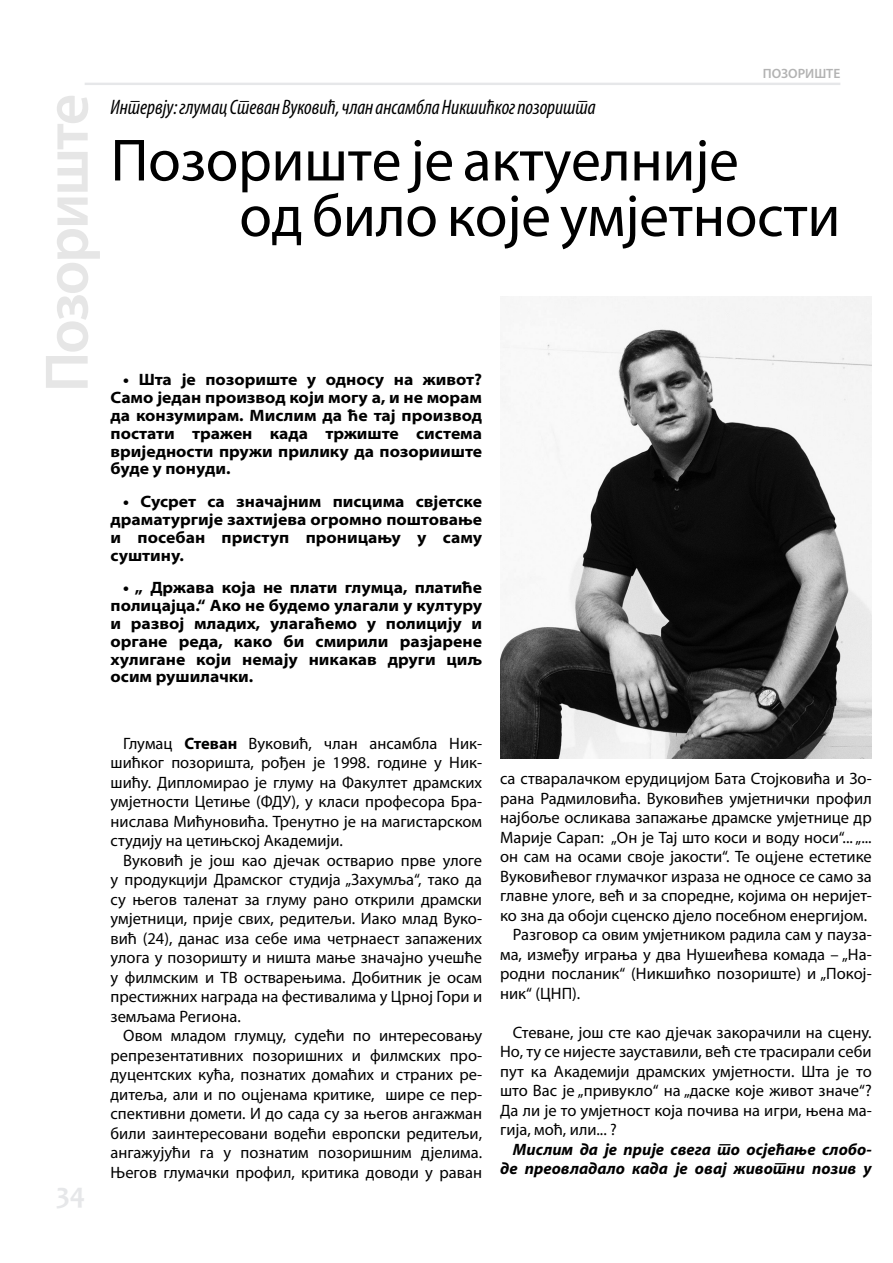
<style>
.page{position:relative;width:893px;height:1263px;background:#fff}
.page>*{position:absolute;margin:0;border:0;box-sizing:border-box;transform-origin:0 0}
.t1{font:600 61.95px "Myriad Pro";letter-spacing:-.035em;color:#e6e6e6}
.naslov_50{font:60px "Myriad Pro";letter-spacing:-.005em;color:#000}
.t2{font:700 29.55px "Candara";color:#e6e7e9}
.nadnaslov_15{font:italic condensed 21px "Myriad Pro";letter-spacing:-.005em;color:#000}
.t3{font:16.5px/19.5px "Myriad Pro";color:#000;text-align:justify}
.podnaslov{font:700 semi-expanded 16.5px/17.9px "Myriad Pro";color:#000;text-align:justify}
.t4{font:italic 700 16.5px/19.5px "Myriad Pro";color:#000;text-align:right}
.t5{font:600 13.5px "Myriad Pro";color:#b3b3b3}
.s1{font-weight:700}
</style>
<div class="page">
<hr style="left:85px;top:83px;width:755px;height:2px;background:#e6e7e9">
<img style="left:500px;top:296px;width:372px;height:462px">
<h1 class="t1" style="left:27px;top:392px;width:300px;rotate:-90deg">Позориште</h1>
<p class="t5" style="left:763px;top:64px;width:79px">ПОЗОРИШТЕ</p>
<p class="nadnaslov_15" style="left:111px;top:94px;width:487px">Интервју: глумац Стеван Вуковић, члан ансамбла Никшићког позоришта</p>
<p class="naslov_50" style="left:111px;top:123px;width:630px">Позориште је актуелније</p>
<p class="naslov_50" style="left:239px;top:179px;width:602px">од било које умјетности</p>
<p class="podnaslov" style="left:111px;top:371px;width:373px;text-indent:13px">• Шта је позориште у односу на живот?<br>Само један производ који могу а, и не морам да конзумирам. Мислим да ће тај производ постати тражен када тржиште система вриједности пружи прилику да позорииште буде у понуди.</p>
<p class="podnaslov" style="left:111px;top:493px;width:373px;text-indent:13px">• Сусрет са значајним писцима свјетске драматургије захтијева огромно поштовање и посебан приступ проницању у саму суштину.</p>
<p class="podnaslov" style="left:111px;top:579px;width:373px;text-indent:13px">• „ Држава која не плати глумца, платиће полицајца.“ Ако не будемо улагали у културу и развој младих, улагаћемо у полицију и органе реда, како би смирили разјарене хулигане који немају никакав други циљ осим рушилачки.</p>
<h3 class="t2" style="left:56px;top:1174px;width:31px">34</h3>
<p class="t3" style="left:111px;top:733px;width:373px;text-indent:13px">Глумац <span class="s1">Стеван</span> Вуковић, члан ансамбла Ник&shy;шићког позоришта, рођен је 1998. године у Ник&shy;шићу. Дипломирао је глуму на Факултет драмских умјетности Цетиње (ФДУ), у класи професора Бра&shy;нислава Мићуновића. Тренутно је на магистарском студију на цетињској Академији.</p>
<p class="t3" style="left:111px;top:850px;width:373px;text-indent:13px">Вуковић је још као дјечак остварио прве улоге у продукцији Драмског студија „Захумља“, тако да су његов таленат за глуму рано открили драмски умјетници, прије свих, редитељи. Иако млад Вуко&shy;вић (24), данас иза себе има четрнаест запажених улога у позоришту и ништа мање значајно учешће у филмским и ТВ остварењима. Добитник је осам престижних награда на фестивалима у Црној Гори и земљама Региона.</p>
<p class="t3" style="left:111px;top:1025px;width:373px;text-indent:13px">Овом младом глумцу, судећи по интересовању репрезентативних позоришних и филмских про&shy;дуцентских кућа, познатих домаћих и страних ре&shy;дитеља, али и по оцјенама критике, шире се пер&shy;спективни домети. И до сада су за његов ангажман били заинтересовани водећи европски редитељи, ангажујући га у познатим позоришним дјелима.<br>Његов глумачки профил, критика доводи у раван</p>
<p class="t3" style="left:500px;top:769px;width:373px">са стваралачком ерудицијом Бата Стојковића и Зо&shy;рана Радмиловића. Вуковићев умјетнички профил најбоље осликава запажање драмске умјетнице др Марије Сарап: „Он је Тај што коси и воду носи“... „... он сам на осами своје јакости“. Те оцјене естетике Вуковићевог глумачког израза не односе се само за главне улоге, већ и за споредне, којима он неријет&shy;ко зна да обоји сценско дјело посебном енергијом.</p>
<p class="t3" style="left:500px;top:925px;width:373px;text-indent:13px">Разговор са овим умјетником радила сам у пауза&shy;ма, између играња у два Нушеићева комада – „На&shy;родни посланик“ (Никшићко позориште) и „Покој&shy;ник“ (ЦНП).</p>
<p class="t3" style="left:500px;top:1022px;width:373px;text-indent:13px">Стеване, још сте као дјечак закорачили на сцену.<br>Но, ту се нијесте зауставили, већ сте трасирали себи пут ка Академији драмских умјетности. Шта је то што Вас је „привукло“ на „даске које живот значе“?<br>Да ли је то умјетност која почива на игри, њена ма&shy;гија, моћ, или... ?</p>
<p class="t4" style="left:500px;top:1139px;width:373px">Мислим да је прије свега то осјећање слобо&shy;де преовладало када је овај животни позив у</p>
</div>
